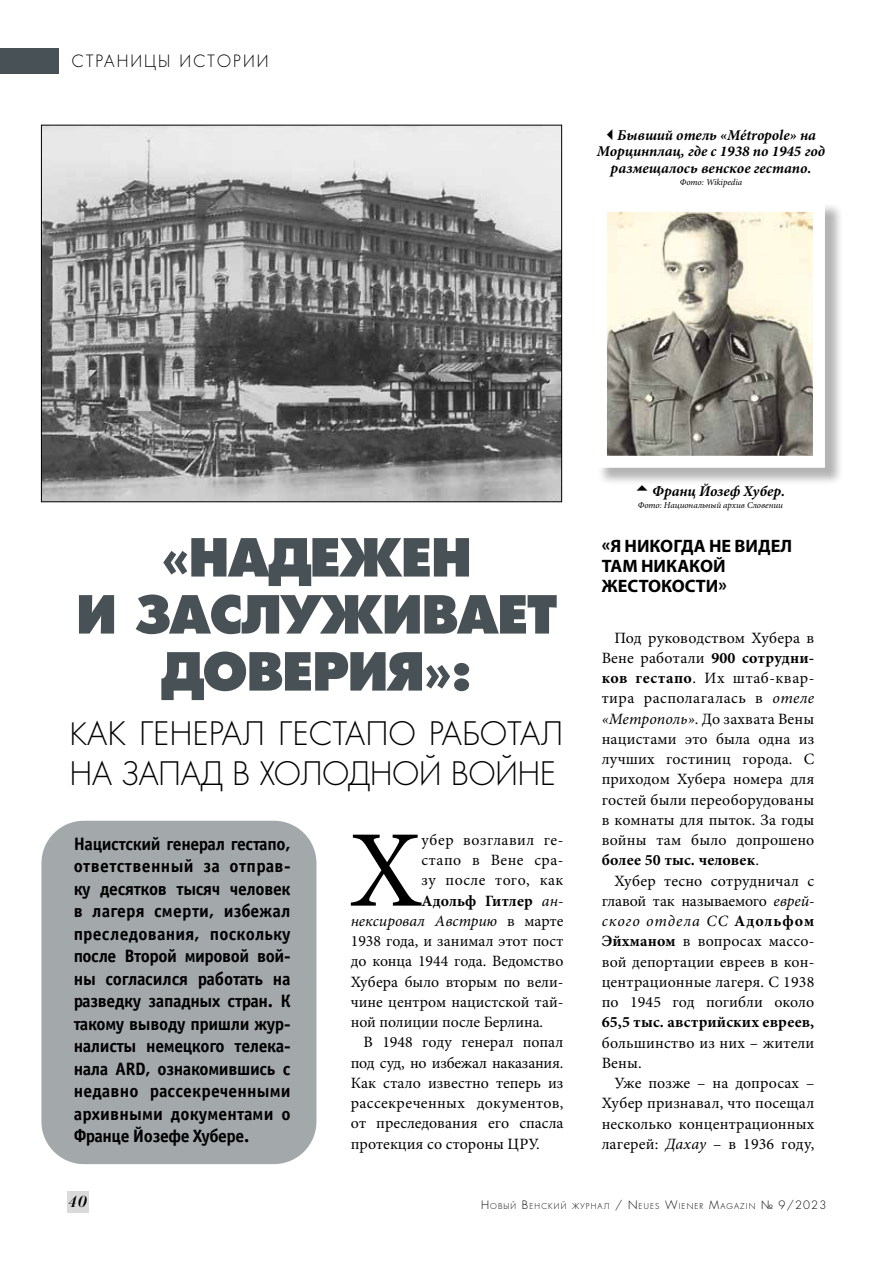
<style>
.page{position:relative;width:893px;height:1263px;background:#fff}
.page>*{position:absolute;margin:0;border:0;box-sizing:border-box;transform-origin:0 0}
.t1{font:109.2px "Minion Pro";color:#000}
.t2{font:51px/57px "Favorit Extra Bold C";letter-spacing:-.03em;color:#485156;text-align:center}
.t3{font:31.5px/40.5px "Favorit Light C";color:#000}
.t4{font:18px/22.5px "Officina Sans Bold C";letter-spacing:.01em;color:#000;text-align:justify}
.t5{font:700 18px/20.2px "Myriad Pro";color:#000}
.t6{font:16.5px "Favorit Light C";letter-spacing:.13em;color:#000}
.t7{font:italic 16.5px "Paragon Nord C";color:#000}
.t8{font:15.75px/20.2px "Minion Pro";letter-spacing:.005em;color:#000;text-align:justify}
.t9{font:700 15.75px "Minion Pro";letter-spacing:.01em;color:#000}
.t10{font:15.75px "Minion Pro";letter-spacing:.03em;color:#000}
.t11{font:15.75px "Minion Pro";letter-spacing:-.02em;color:#000}
.t12{font:italic 15.75px "Minion Pro";color:#000}
.t13{font:15.75px "Minion Pro";letter-spacing:.035em;color:#000}
.t14{font:italic 700 15px "Minion Pro";color:#000}
.t15{font:italic 9px "Minion Pro";letter-spacing:-.005em;color:#000}
.t16{font:7.8px "Favorit Light C";letter-spacing:.145em;color:#000}
.s1{font-size:30px}
.s2{font-weight:400;font-style:italic}
.s3{font-style:normal}
.s4{font-weight:700}
.s5{font-style:italic}
.s6{font-size:11.25px}
</style>
<div class="page">
<div style="left:67px;top:1192px;width:22px;height:21px;background:#dadada"></div>
<div style="left:41px;top:821px;width:275px;height:343px;background:#a3a8aa;border-radius:43px"></div>
<div style="left:0;top:48px;width:59px;height:25px;background:#485156"></div>
<img style="left:43px;top:127px;width:517px;height:373px">
<div style="left:597px;top:202px;width:246px;height:284px;background:#000;opacity:.3"></div>
<img style="left:608px;top:213px;width:204px;height:242px">
<p class="t6" style="left:72px;top:50px;width:198px">СТРАНИЦЫ ИСТОРИИ</p>
<p class="t14" style="left:617px;top:124px;width:200px">Бывший отель «Métropole» на</p>
<p class="t14" style="left:597px;top:141px;width:230px">Морцинплац, где с 1938 по 1945 год</p>
<p class="t14" style="left:611px;top:157px;width:202px">размещалось венское гестапо.</p>
<p class="t15" style="left:680px;top:176px;width:64px">Фото: Wikipedia</p>
<h2 class="t2" style="left:76px;top:529px;width:483px">«НАДЕЖЕН<br>И ЗАСЛУЖИВАЕТ<br>ДОВЕРИЯ»:</h2>
<h3 class="t3" style="left:70px;top:713px;width:495px"><span class="s1">К</span>АК ГЕНЕРАЛ ГЕСТАПО РАБОТАЛ<br>НА ЗАПАД В ХОЛОДНОЙ ВОЙНЕ</h3>
<p class="t4" style="left:74px;top:833px;width:218px">Нацистский генерал гестапо, ответственный за отправ&shy;ку десятков тысяч человек в лагеря смерти, избежал преследования, поскольку после Второй мировой вой&shy;ны согласился работать на разведку западных стран. К такому выводу пришли жур&shy;налисты немецкого телека&shy;нала ARD, ознакомившись с недавно рассекреченными архивными документами о Франце Йозефе Хубере.</p>
<h1 class="t1" style="left:350px;top:798px;width:73px">Х</h1>
<p class="t13" style="left:421px;top:829px;width:143px">убер возглавил ге-</p>
<p class="t10" style="left:421px;top:849px;width:143px">стапо в Вене сра-</p>
<p class="t10" style="left:421px;top:870px;width:143px">зу после того, как</p>
<p class="t9" style="left:421px;top:889px;width:143px">Адольф Гитлер <span class="s2">ан-</span></p>
<p class="t12" style="left:351px;top:910px;width:214px">нексировал Австрию <span class="s3">в марте</span></p>
<p class="t8" style="left:351px;top:931px;width:214px">1938 года, и занимал этот пост</p>
<p class="t8" style="left:351px;top:951px;width:214px">до конца 1944 года. Ведомство</p>
<p class="t8" style="left:351px;top:971px;width:214px">Хубера было вторым по вели-</p>
<p class="t8" style="left:351px;top:992px;width:214px">чине центром нацистской тай-</p>
<p class="t8" style="left:351px;top:1012px;width:194px">ной полиции после Берлина.</p>
<p class="t8" style="left:364px;top:1032px;width:201px">В 1948 году генерал попал</p>
<p class="t11" style="left:351px;top:1052px;width:214px">под суд, но избежал наказания.</p>
<p class="t8" style="left:351px;top:1073px;width:214px">Как стало известно теперь из</p>
<p class="t8" style="left:351px;top:1093px;width:214px">рассекреченных документов,</p>
<p class="t8" style="left:351px;top:1113px;width:214px">от преследования его спасла</p>
<p class="t8" style="left:351px;top:1133px;width:190px">протекция со стороны ЦРУ.</p>
<p class="t14" style="left:652px;top:481px;width:134px">Франц Йозеф Хубер.</p>
<p class="t15" style="left:638px;top:499px;width:147px">Фото: Национальный архив Словении</p>
<p class="t5" style="left:602px;top:535px;width:192px">«Я НИКОГДА НЕ ВИДЕЛ<br>ТАМ НИКАКОЙ<br>ЖЕСТОКОСТИ»</p>
<p class="t8" style="left:602px;top:627px;width:214px;text-indent:13px">Под руководством Хубера в Вене работали <span class="s4">900 сотрудни&shy;ков гестапо</span>. Их штаб-квар&shy;тира располагалась в <span class="s5">отеле «Метрополь»</span>. До захвата Вены нацистами это была одна из лучших гостиниц города. С приходом Хубера номера для гостей были переоборудованы в комнаты для пыток. За годы войны там было допрошено <span class="s4">более 50 тыс. человек</span>.</p>
<p class="t8" style="left:602px;top:870px;width:214px;text-indent:13px">Хубер тесно сотрудничал с главой так называемого <span class="s5">еврей&shy;ского отдела СС</span> <span class="s4">Адольфом Эйхманом</span> в вопросах массо&shy;вой депортации евреев в кон&shy;центрационные лагеря. С 1938 по 1945 год погибли около</p>
<p class="t9" style="left:602px;top:1011px;width:214px">65,5 тыс. австрийских евреев,</p>
<p class="t8" style="left:602px;top:1032px;width:214px">большинство из них – жители<br>Вены.</p>
<p class="t8" style="left:602px;top:1073px;width:214px;text-indent:13px">Уже позже – на допросах – Хубер признавал, что посещал несколько концентрационных лагерей: <span class="s5">Дахау</span> – в 1936 году,</p>
<p class="t7" style="left:68px;top:1192px;width:20px">40</p>
<p class="t16" style="left:481px;top:1201px;width:347px"><span class="s6">Н</span>ОВЫЙ <span class="s6">В</span>ЕНСКИЙ ЖУРНАЛ <span class="s6">/</span> <span class="s6">N</span>EUES <span class="s6">W</span>IEN ER <span class="s6">M</span>AGAZIN <span class="s6">№ 9/2023</span></p>
</div>
